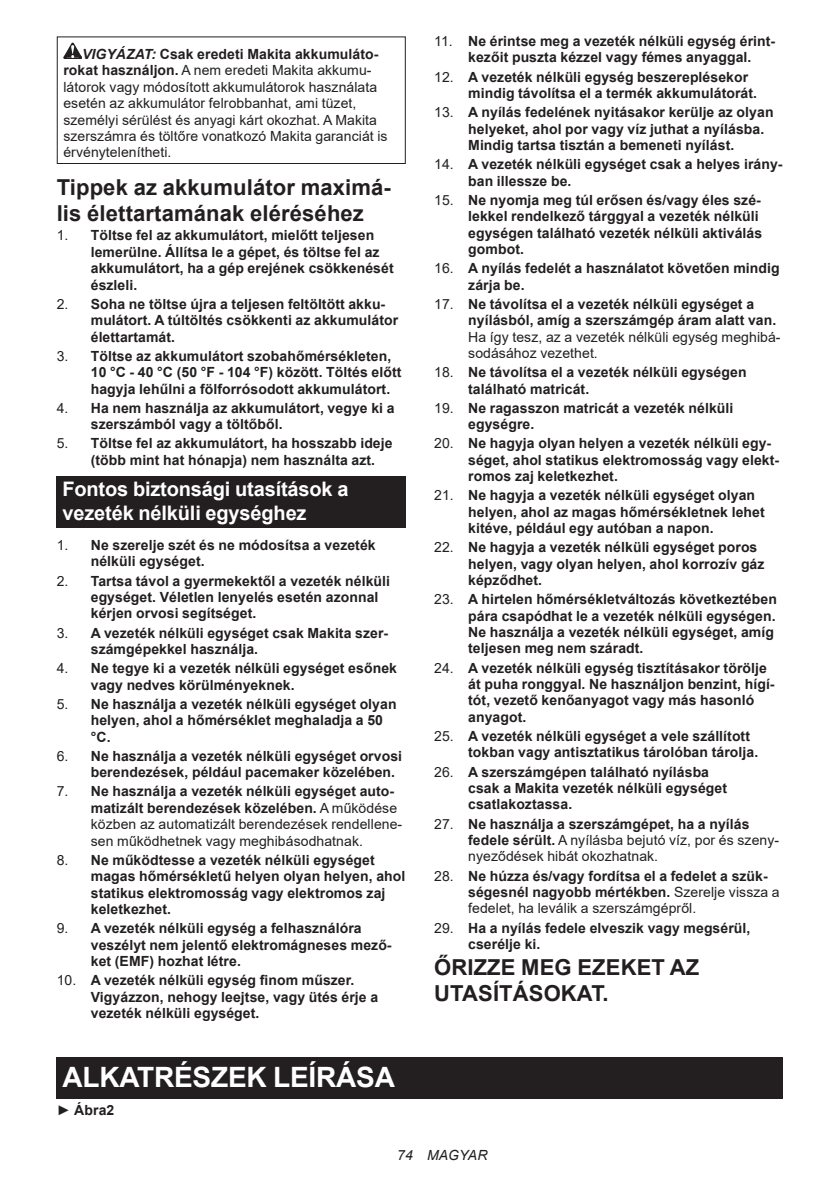
<style>
.page{position:relative;width:840px;height:1191px;background:#fff}
.page>*{position:absolute;margin:0;border:0;box-sizing:border-box;transform-origin:0 0}
.t1{font:700 28px "Arial";letter-spacing:-.01em;color:#fff}
.t2{font:700 22px/25.8px "Arial";letter-spacing:.005em;color:#231f20}
.t3{font:700 20px/23.4px "Arial";letter-spacing:-.01em;color:#fff}
.t4{font:700 14px/16.4px "Arial";letter-spacing:.005em;color:#231f20}
.t5{font:14px/16.4px "Arial";letter-spacing:.005em;color:#231f20}
.t6{font:italic 14px "Arial";letter-spacing:.005em;color:#231f20}
.s1{font-weight:700;font-style:italic}
.s2{font-weight:700}
.s3{font-weight:400}
</style>
<div class="page">
<svg style="left:63px;top:43px;width:19px;height:16px"></svg>
<div style="left:57px;top:36px;width:348px;height:128px;border:1px solid #231f20"></div>
<div style="left:57px;top:476px;width:348px;height:52px;background:#231f20"></div>
<div style="left:57px;top:1057px;width:725px;height:41px;background:#231f20"></div>
<p class="t5" style="left:63px;top:46px;width:325px;text-indent:19px"><span class="s1">VIGYÁZAT:</span> <span class="s2">Csak eredeti Makita akkumuláto&shy;rokat használjon.</span> A nem eredeti Makita akkumu&shy;látorok vagy módosított akkumulátorok használata esetén az akkumulátor felrobbanhat, ami tüzet, személyi sérülést és anyagi kárt okozhat. A Makita szerszámra és töltőre vonatkozó Makita garanciát is érvénytelenítheti.</p>
<h2 class="t2" style="left:57px;top:175px;width:335px">Tippek az akkumulátor maximá&shy;lis élettartamának eléréséhez</h2>
<p class="t4" style="left:91px;top:227px;width:304px;text-indent:-34px"><span class="s3">1.</span> Töltse fel az akkumulátort, mielőtt teljesen lemerülne. Állítsa le a gépet, és töltse fel az akkumulátort, ha a gép erejének csökkenését észleli.</p>
<p class="t4" style="left:91px;top:296px;width:309px;text-indent:-34px"><span class="s3">2.</span> Soha ne töltse újra a teljesen feltöltött akku&shy;mulátort. A túltöltés csökkenti az akkumulátor élettartamát.</p>
<p class="t4" style="left:91px;top:348px;width:312px;text-indent:-34px"><span class="s3">3.</span> Töltse az akkumulátort szobahőmérsékleten,<br>10 °C - 40 °C (50 °F - 104 °F) között. Töltés előtt hagyja lehűlni a fölforrósodott akkumulátort.</p>
<p class="t4" style="left:91px;top:400px;width:305px;text-indent:-34px"><span class="s3">4.</span> Ha nem használja az akkumulátort, vegye ki a szerszámból vagy a töltőből.</p>
<p class="t4" style="left:91px;top:435px;width:303px;text-indent:-34px"><span class="s3">5.</span> Töltse fel az akkumulátort, ha hosszabb ideje (több mint hat hónapja) nem használta azt.</p>
<h3 class="t3" style="left:62px;top:477px;width:287px">Fontos biztonsági utasítások a vezeték nélküli egységhez</h3>
<p class="t4" style="left:91px;top:537px;width:286px;text-indent:-34px"><span class="s3">1.</span> Ne szerelje szét és ne módosítsa a vezeték nélküli egységet.</p>
<p class="t4" style="left:91px;top:572px;width:300px;text-indent:-34px"><span class="s3">2.</span> Tartsa távol a gyermekektől a vezeték nélküli egységet. Véletlen lenyelés esetén azonnal kérjen orvosi segítséget.</p>
<p class="t4" style="left:91px;top:624px;width:299px;text-indent:-34px"><span class="s3">3.</span> A vezeték nélküli egységet csak Makita szer&shy;számgépekkel használja.</p>
<p class="t4" style="left:91px;top:660px;width:307px;text-indent:-34px"><span class="s3">4.</span> Ne tegye ki a vezeték nélküli egységet esőnek vagy nedves körülményeknek.</p>
<p class="t4" style="left:91px;top:696px;width:307px;text-indent:-34px"><span class="s3">5.</span> Ne használja a vezeték nélküli egységet olyan helyen, ahol a hőmérséklet meghaladja a 50 °C.</p>
<p class="t4" style="left:91px;top:748px;width:312px;text-indent:-34px"><span class="s3">6.</span> Ne használja a vezeték nélküli egységet orvosi berendezések, például pacemaker közelében.</p>
<p class="t5" style="left:91px;top:783px;width:313px;text-indent:-34px">7. <span class="s2">Ne használja a vezeték nélküli egységet auto&shy;matizált berendezések közelében.</span> A működése közben az automatizált berendezések rendellene&shy;sen működhetnek vagy meghibásodhatnak.</p>
<p class="t4" style="left:91px;top:852px;width:316px;text-indent:-34px"><span class="s3">8.</span> Ne működtesse a vezeték nélküli egységet magas hőmérsékletű helyen olyan helyen, ahol statikus elektromosság vagy elektromos zaj keletkezhet.</p>
<p class="t4" style="left:91px;top:920px;width:302px;text-indent:-34px"><span class="s3">9.</span> A vezeték nélküli egység a felhasználóra veszélyt nem jelentő elektromágneses mező&shy;ket (EMF) hozhat létre.</p>
<p class="t4" style="left:91px;top:972px;width:289px;text-indent:-34px"><span class="s3">10.</span> A vezeték nélküli egység finom műszer.<br>Vigyázzon, nehogy leejtse, vagy ütés érje a vezeték nélküli egységet.</p>
<h1 class="t1" style="left:62px;top:1057px;width:334px">ALKATRÉSZEK LEÍRÁSA</h1>
<p class="t4" style="left:57px;top:1102px;width:59px"><span class="s3">►</span> Ábra2</p>
<p class="t4" style="left:468px;top:33px;width:308px;text-indent:-34px"><span class="s3">11.</span> Ne érintse meg a vezeték nélküli egység érint&shy;kezőit puszta kézzel vagy fémes anyaggal.</p>
<p class="t4" style="left:468px;top:69px;width:290px;text-indent:-34px"><span class="s3">12.</span> A vezeték nélküli egység beszereplésekor mindig távolítsa el a termék akkumulátorát.</p>
<p class="t4" style="left:468px;top:104px;width:306px;text-indent:-34px"><span class="s3">13.</span> A nyílás fedelének nyitásakor kerülje az olyan helyeket, ahol por vagy víz juthat a nyílásba.<br>Mindig tartsa tisztán a bemeneti nyílást.</p>
<p class="t4" style="left:468px;top:156px;width:316px;text-indent:-34px"><span class="s3">14.</span> A vezeték nélküli egységet csak a helyes irány&shy;ban illessze be.</p>
<p class="t4" style="left:468px;top:192px;width:295px;text-indent:-34px"><span class="s3">15.</span> Ne nyomja meg túl erősen és/vagy éles szé&shy;lekkel rendelkező tárggyal a vezeték nélküli egységen található vezeték nélküli aktiválás gombot.</p>
<p class="t4" style="left:468px;top:260px;width:313px;text-indent:-34px"><span class="s3">16.</span> A nyílás fedelét a használatot követően mindig zárja be.</p>
<p class="t4" style="left:468px;top:296px;width:309px;text-indent:-34px"><span class="s3">17.</span> Ne távolítsa el a vezeték nélküli egységet a nyílásból, amíg a szerszámgép áram alatt van.</p>
<p class="t5" style="left:468px;top:328px;width:314px">Ha így tesz, az a vezeték nélküli egység meghibá&shy;sodásához vezethet.</p>
<p class="t4" style="left:468px;top:364px;width:280px;text-indent:-34px"><span class="s3">18.</span> Ne távolítsa el a vezeték nélküli egységen található matricát.</p>
<p class="t4" style="left:468px;top:400px;width:266px;text-indent:-34px"><span class="s3">19.</span> Ne ragasszon matricát a vezeték nélküli egységre.</p>
<p class="t4" style="left:468px;top:435px;width:312px;text-indent:-34px"><span class="s3">20.</span> Ne hagyja olyan helyen a vezeték nélküli egy&shy;séget, ahol statikus elektromosság vagy elekt&shy;romos zaj keletkezhet.</p>
<p class="t4" style="left:468px;top:487px;width:298px;text-indent:-34px"><span class="s3">21.</span> Ne hagyja a vezeték nélküli egységet olyan helyen, ahol az magas hőmérsékletnek lehet kitéve, például egy autóban a napon.</p>
<p class="t4" style="left:468px;top:539px;width:297px;text-indent:-34px"><span class="s3">22.</span> Ne hagyja a vezeték nélküli egységet poros helyen, vagy olyan helyen, ahol korrozív gáz képződhet.</p>
<p class="t4" style="left:468px;top:591px;width:310px;text-indent:-34px"><span class="s3">23.</span> A hirtelen hőmérsékletváltozás következtében pára csapódhat le a vezeték nélküli egységen.<br>Ne használja a vezeték nélküli egységet, amíg teljesen meg nem száradt.</p>
<p class="t4" style="left:468px;top:659px;width:308px;text-indent:-34px"><span class="s3">24.</span> A vezeték nélküli egység tisztításakor törölje át puha ronggyal. Ne használjon benzint, hígí&shy;tót, vezető kenőanyagot vagy más hasonló anyagot.</p>
<p class="t4" style="left:468px;top:728px;width:291px;text-indent:-34px"><span class="s3">25.</span> A vezeték nélküli egységet a vele szállított tokban vagy antisztatikus tárolóban tárolja.</p>
<p class="t4" style="left:468px;top:763px;width:260px;text-indent:-34px"><span class="s3">26.</span> A szerszámgépen található nyílásba csak a Makita vezeték nélküli egységet csatlakoztassa.</p>
<p class="t5" style="left:468px;top:815px;width:312px;text-indent:-34px">27. <span class="s2">Ne használja a szerszámgépet, ha a nyílás fedele sérült.</span> A nyílásba bejutó víz, por és szen - nyeződések hibát okozhatnak.</p>
<p class="t4" style="left:468px;top:867px;width:313px;text-indent:-34px"><span class="s3">28.</span> Ne húzza és/vagy fordítsa el a fedelet a szük&shy;ségesnél nagyobb mértékben. <span class="s3">Szerelje vissza a fedelet, ha leválik a szerszámgépről.</span></p>
<p class="t4" style="left:468px;top:919px;width:283px;text-indent:-34px"><span class="s3">29.</span> Ha a nyílás fedele elveszik vagy megsérül, cserélje ki.</p>
<h2 class="t2" style="left:434px;top:954px;width:266px">ŐRIZZE MEG EZEKET AZ<br>UTASÍTÁSOKAT.</h2>
<p class="t6" style="left:397px;top:1146px;width:92px">74 MAGYAR</p>
</div>
